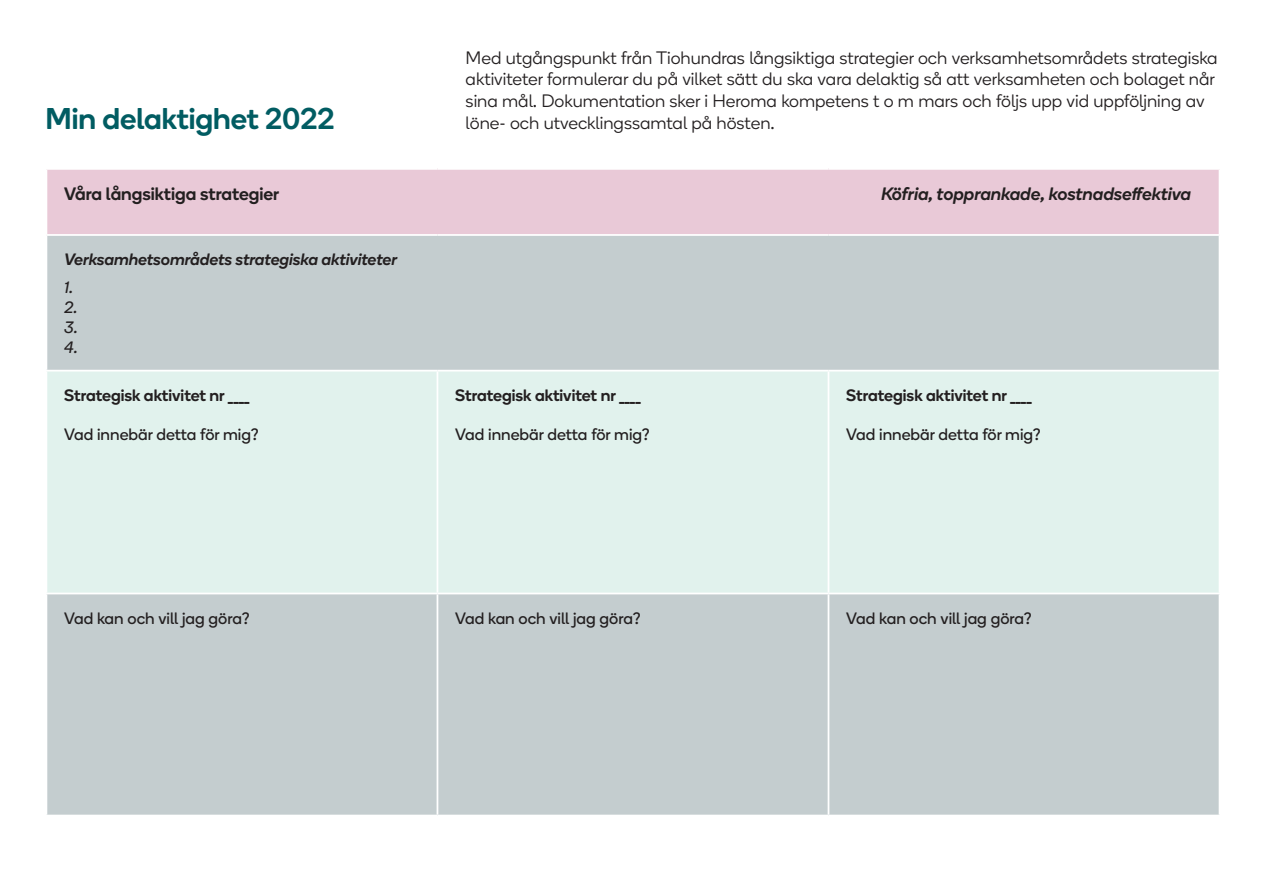
<style>
.page{position:relative;width:1263px;height:893px;background:#fff}
.page>*{position:absolute;margin:0;border:0;box-sizing:border-box;transform-origin:0 0}
.t1{font:500 30px "Boing";color:#015c62}
.t2{font:300 18px/21.6px "Boing";color:#231f20}
.t3{font:italic 500 18px "Boing";color:#231f20}
.t4{font:500 18px "Boing";color:#231f20}
.t5{font:16.5px "Boing";color:#231f20}
.t6{font:500 16.5px "Boing";color:#231f20}
.t7{font:italic 500 16.5px "Boing";color:#231f20}
.t8{font:italic 16.5px "Boing";color:#231f20}
</style>
<div class="page">
<div style="left:46px;top:169px;width:1173px;height:66px;background:#e9c9d7"></div>
<div style="left:47px;top:236px;width:1172px;height:579px;background:#c4cdcf"></div>
<div style="left:47px;top:372px;width:1172px;height:221px;background:#e1f2ed"></div>
<hr style="left:46px;top:168px;width:391px;height:2px;background:#fff">
<hr style="left:46px;top:170px;width:1px;height:64px;background:#fff">
<hr style="left:437px;top:168px;width:391px;height:2px;background:#fff">
<hr style="left:828px;top:168px;width:392px;height:2px;background:#fff">
<hr style="left:46px;top:234px;width:391px;height:2px;background:#fff">
<hr style="left:437px;top:234px;width:391px;height:2px;background:#fff">
<hr style="left:828px;top:234px;width:392px;height:2px;background:#fff">
<hr style="left:46px;top:370px;width:391px;height:2px;background:#fff">
<hr style="left:437px;top:370px;width:391px;height:2px;background:#fff">
<hr style="left:437px;top:372px;width:1px;height:221px;background:#fff">
<hr style="left:828px;top:370px;width:392px;height:2px;background:#fff">
<hr style="left:828px;top:372px;width:1px;height:221px;background:#fff">
<hr style="left:46px;top:593px;width:391px;height:1px;background:#fff">
<hr style="left:437px;top:593px;width:391px;height:1px;background:#fff">
<hr style="left:437px;top:594px;width:1px;height:221px;background:#fff">
<hr style="left:828px;top:593px;width:392px;height:1px;background:#fff">
<hr style="left:828px;top:594px;width:1px;height:221px;background:#fff">
<p class="t1" style="left:46px;top:98px;width:291px">Min delaktighet 2022</p>
<p class="t2" style="left:466px;top:47px;width:753px">Med utgångspunkt från Tiohundras långsiktiga strategier och verksamhetsområdets strategiska aktiviteter formulerar du på vilket sätt du ska vara delaktig så att verksamheten och bolaget når sina mål. Dokumentation sker i Heroma kompetens t o m mars och följs upp vid uppföljning av löne- och utvecklingssamtal på hösten.</p>
<p class="t4" style="left:64px;top:182px;width:217px">Våra långsiktiga strategier</p>
<p class="t3" style="left:881px;top:182px;width:311px">Köfria, topprankade, kostnadseffektiva</p>
<p class="t7" style="left:64px;top:248px;width:334px">Verksamhetsområdets strategiska aktiviteter</p>
<p class="t8" style="left:64px;top:277px;width:11px">1.</p>
<p class="t8" style="left:64px;top:297px;width:15px">2.</p>
<p class="t8" style="left:64px;top:317px;width:15px">3.</p>
<p class="t8" style="left:64px;top:336px;width:15px">4.</p>
<p class="t6" style="left:64px;top:384px;width:187px">Strategisk aktivitet nr ____</p>
<p class="t5" style="left:64px;top:424px;width:196px">Vad innebär detta för mig?</p>
<p class="t6" style="left:455px;top:384px;width:187px">Strategisk aktivitet nr ____</p>
<p class="t5" style="left:455px;top:424px;width:196px">Vad innebär detta för mig?</p>
<p class="t6" style="left:846px;top:384px;width:187px">Strategisk aktivitet nr ____</p>
<p class="t5" style="left:846px;top:424px;width:196px">Vad innebär detta för mig?</p>
<p class="t5" style="left:64px;top:607px;width:187px">Vad kan och vill jag göra?</p>
<p class="t5" style="left:455px;top:607px;width:187px">Vad kan och vill jag göra?</p>
<p class="t5" style="left:846px;top:607px;width:187px">Vad kan och vill jag göra?</p>
</div>
